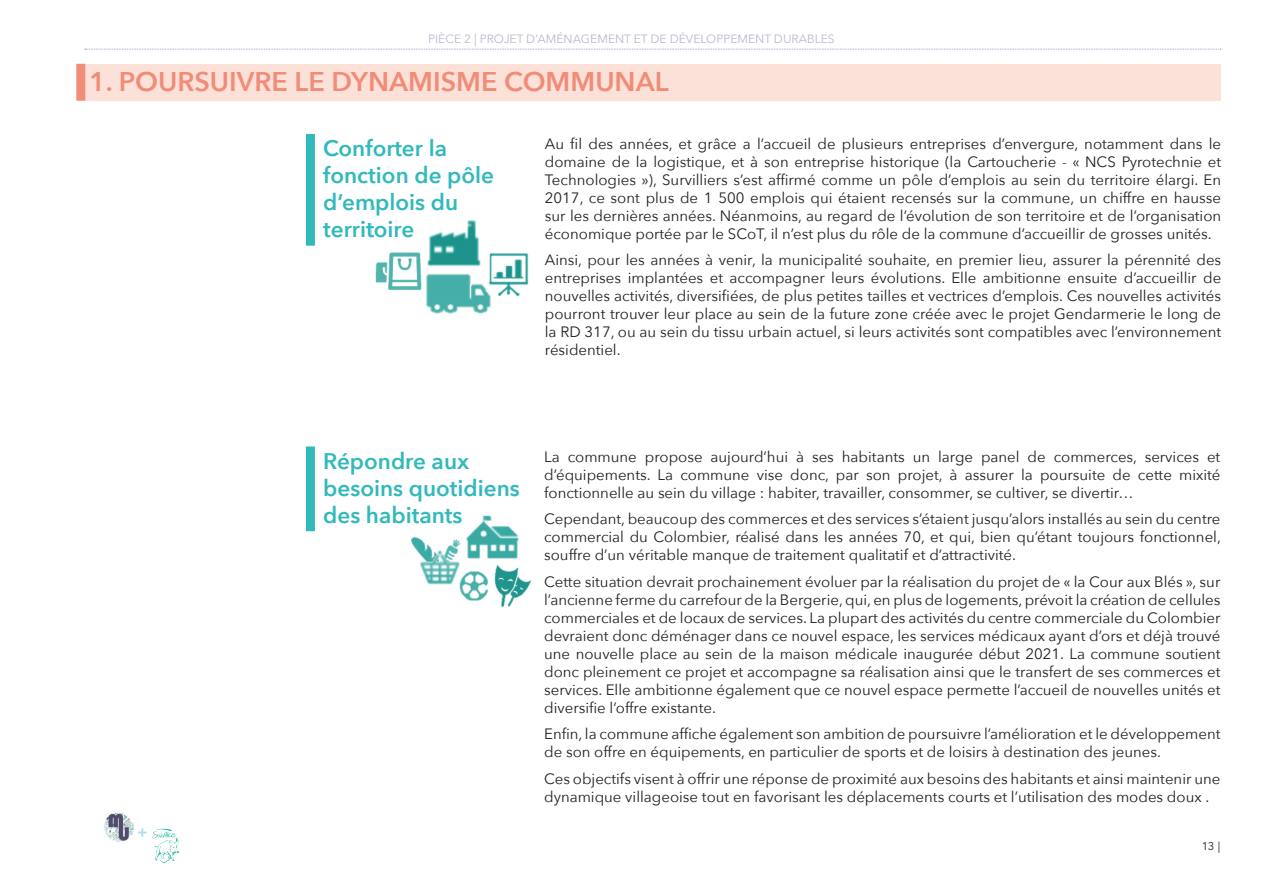
<style>
.page{position:relative;width:1263px;height:893px;background:#fff}
.page>*{position:absolute;margin:0;border:0;box-sizing:border-box;transform-origin:0 0}
.t1{font:600 27px "Avenir Next";color:#f08c77}
.t2{font:600 22.5px/27px "Avenir Next";color:#32b9bb}
.t3{font:15px/18px "Avenir Next";color:#231f20;text-align:justify}
.t4{font:700 15px "Avenir Next";color:#b1dfe5}
.t5{font:12px "Avenir Next";color:#bab8d2}
.t6{font:11.25px "Avenir Next";color:#231f20}
</style>
<div class="page">
<img style="left:104px;top:812px;width:30px;height:30px">
<img style="left:152px;top:828px;width:27px;height:35px">
<svg style="left:85px;top:49px;width:1136px;height:1px"></svg>
<div style="left:306px;top:134px;width:9px;height:112px;background:#32b9bb"></div>
<div style="left:306px;top:446px;width:9px;height:85px;background:#32b9bb"></div>
<div style="left:79px;top:64px;width:1141px;height:37px;background:#fce1d9"></div>
<div style="left:76px;top:64px;width:9px;height:37px;background:#f08c77"></div>
<img style="left:411px;top:515px;width:120px;height:92px">
<img style="left:375px;top:220px;width:154px;height:94px">
<p class="t5" style="left:428px;top:28px;width:408px">PIÈCE 2 | PROJET D’AMÉNAGEMENT ET DE DÉVELOPPEMENT DURABLES</p>
<h1 class="t1" style="left:89px;top:58px;width:581px">1. POURSUIVRE LE DYNAMISME COMMUNAL</h1>
<p class="t4" style="left:137px;top:819px;width:11px">+</p>
<h2 class="t2" style="left:323px;top:135px;width:172px">Conforter la fonction de pôle d’emplois du territoire</h2>
<p class="t3" style="left:545px;top:134px;width:678px">Au fil des années, et grâce a l’accueil de plusieurs entreprises d’envergure, notamment dans le domaine de la logistique, et à son entreprise historique (la Cartoucherie - « NCS Pyrotechnie et Technologies »), Survilliers s’est affirmé comme un pôle d’emplois au sein du territoire élargi. En 2017, ce sont plus de 1 500 emplois qui étaient recensés sur la commune, un chiffre en hausse sur les dernières années. Néanmoins, au regard de l’évolution de son territoire et de l’organisation économique portée par le SCoT, il n’est plus du rôle de la commune d’accueillir de grosses unités.</p>
<p class="t3" style="left:545px;top:251px;width:678px">Ainsi, pour les années à venir, la municipalité souhaite, en premier lieu, assurer la pérennité des entreprises implantées et accompagner leurs évolutions. Elle ambitionne ensuite d’accueillir de nouvelles activités, diversifiées, de plus petites tailles et vectrices d’emplois. Ces nouvelles activités pourront trouver leur place au sein de la future zone créée avec le projet Gendarmerie le long de la RD 317, ou au sein du tissu urbain actuel, si leurs activités sont compatibles avec l’environnement résidentiel.</p>
<h2 class="t2" style="left:323px;top:447px;width:198px">Répondre aux besoins quotidiens des habitants</h2>
<p class="t3" style="left:544px;top:447px;width:678px">La commune propose aujourd’hui à ses habitants un large panel de commerces, services et d’équipements. La commune vise donc, par son projet, à assurer la poursuite de cette mixité fonctionnelle au sein du village : habiter, travailler, consommer, se cultiver, se divertir…</p>
<p class="t3" style="left:544px;top:509px;width:678px">Cependant, beaucoup des commerces et des services s’étaient jusqu’alors installés au sein du centre commercial du Colombier, réalisé dans les années 70, et qui, bien qu’étant toujours fonctionnel, souffre d’un véritable manque de traitement qualitatif et d’attractivité.</p>
<p class="t3" style="left:544px;top:572px;width:678px">Cette situation devrait prochainement évoluer par la réalisation du projet de « la Cour aux Blés », sur l’ancienne ferme du carrefour de la Bergerie, qui, en plus de logements, prévoit la création de cellules commerciales et de locaux de services. La plupart des activités du centre commerciale du Colombier devraient donc déménager dans ce nouvel espace, les services médicaux ayant d’ors et déjà trouvé une nouvelle place au sein de la maison médicale inaugurée début 2021. La commune soutient donc pleinement ce projet et accompagne sa réalisation ainsi que le transfert de ses commerces et services. Elle ambitionne également que ce nouvel espace permette l’accueil de nouvelles unités et diversifie l’offre existante.</p>
<p class="t3" style="left:544px;top:724px;width:678px">Enfin, la commune affiche également son ambition de poursuivre l’amélioration et le développement de son offre en équipements, en particulier de sports et de loisirs à destination des jeunes.</p>
<p class="t3" style="left:544px;top:769px;width:678px">Ces objectifs visent à offrir une réponse de proximité aux besoins des habitants et ainsi maintenir une dynamique villageoise tout en favorisant les déplacements courts et l’utilisation des modes doux .</p>
<p class="t6" style="left:1202px;top:837px;width:20px">13 |</p>
</div>
